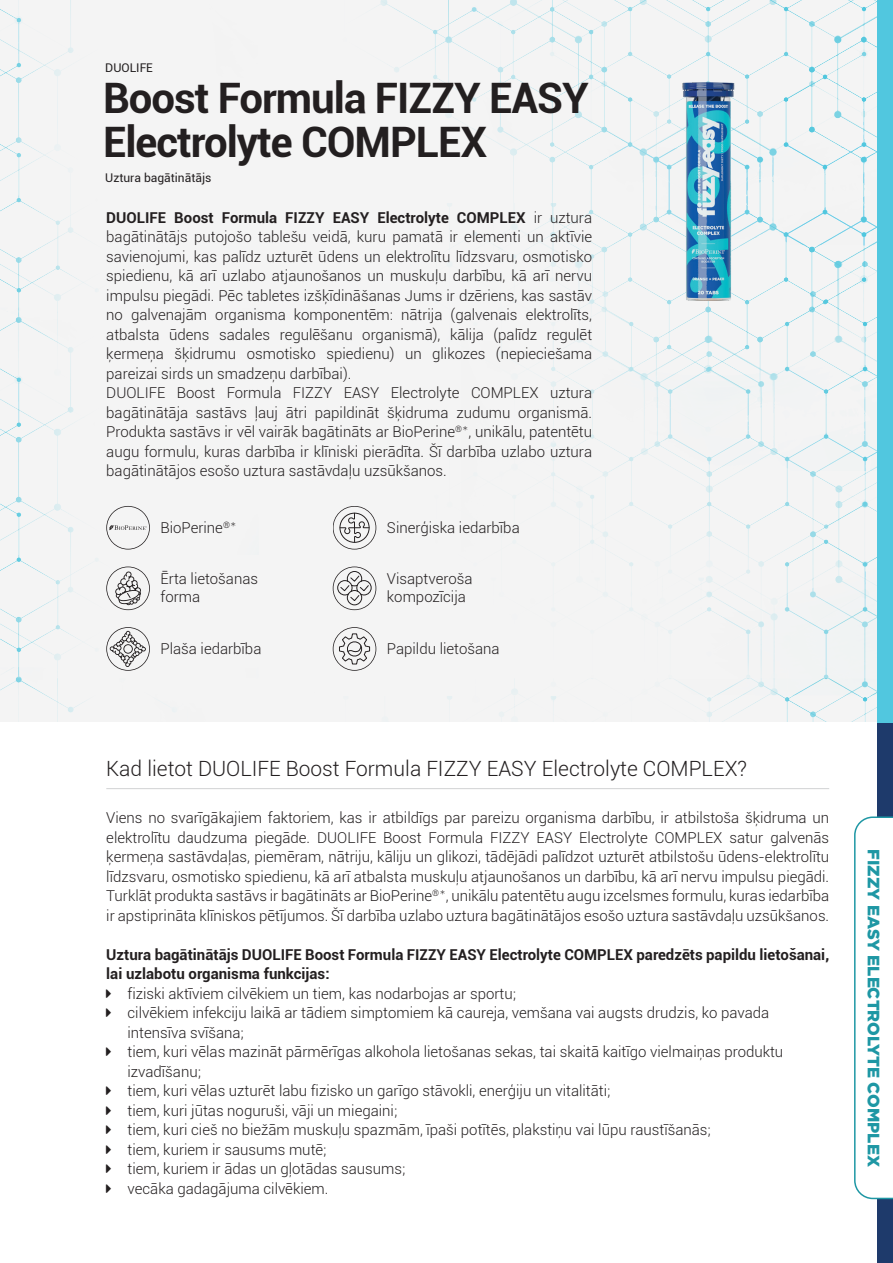
<style>
.page{position:relative;width:893px;height:1263px;background:#fff}
.page>*{position:absolute;margin:0;border:0;box-sizing:border-box;transform-origin:0 0}
.t1{font:700 42px/44.4px "Roboto";letter-spacing:-.025em;color:#231f20}
.t2{font:300 21px "Roboto";color:#231f20}
.t3{font:900 16.5px "Gotham";color:#1e97a4}
.t4{font:300 15px/19.5px "Roboto";color:#231f20}
.t5{font:700 15px/19.5px "Roboto";color:#231f20}
.t6{font:12px "Roboto";color:#231f20}
.s1{font-weight:700}
.s2{font-family:"Lato"}
</style>
<div class="page">
<div style="left:0;top:0;width:877px;height:722px;background:#f4f4f4"></div>
<img style="left:682px;top:83px;width:52px;height:218px">
<svg style="left:332px;top:505px;width:46px;height:45px;fill:#f4f4f4"></svg>
<svg style="left:105px;top:565px;width:47px;height:45px;fill:#f4f4f4"></svg>
<svg style="left:332px;top:565px;width:46px;height:45px;fill:#f4f4f4"></svg>
<svg style="left:105px;top:626px;width:47px;height:45px;fill:#f4f4f4"></svg>
<svg style="left:332px;top:626px;width:46px;height:45px;fill:#f4f4f4"></svg>
<svg style="left:105px;top:505px;width:47px;height:45px;fill:#f4f4f4"></svg>
<div style="left:877px;top:723px;width:16px;height:540px;background:#1e3a6b"></div>
<div style="left:877px;top:0;width:16px;height:722px;background:#51c7df"></div>
<svg style="left:854px;top:816px;width:39px;height:384px"></svg>
<hr style="left:106px;top:788px;width:723px;height:1px;background:#d1d2d4">
<p class="t6" style="left:105px;top:60px;width:49px">DUOLIFE</p>
<h1 class="t1" style="left:103px;top:74px;width:487px">Boost Formula FIZZY EASY<br>Electrolyte COMPLEX</h1>
<p class="t6" style="left:105px;top:170px;width:108px">Uztura bagātinātājs</p>
<p class="t4" style="left:106px;top:207px;width:487px"><span class="s1">DUOLIFE Boost Formula FIZZY EASY Electrolyte COMPLEX</span> ir uztura bagātinātājs putojošo tablešu veidā, kuru pamatā ir elementi un aktīvie savienojumi, kas palīdz uzturēt ūdens un elektrolītu līdzsvaru, osmotisko spiedienu, kā arī uzlabo atjaunošanos un muskuļu darbību, kā arī nervu impulsu piegādi. Pēc tabletes izšķīdināšanas Jums ir dzēriens, kas sastāv no galvenajām organisma komponentēm: nātrija (galvenais elektrolīts, atbalsta ūdens sadales regulēšanu organismā), kālija (palīdz regulēt ķermeņa šķidrumu osmotisko spiedienu) un glikozes (nepieciešama pareizai sirds un smadzeņu darbībai).<br>DUOLIFE Boost Formula FIZZY EASY Electrolyte COMPLEX uztura bagātinātāja sastāvs ļauj ātri papildināt šķidruma zudumu organismā.<br>Produkta sastāvs ir vēl vairāk bagātināts ar BioPerine<sup>®</sup><span class="s2">*</span>, unikālu, patentētu augu formulu, kuras darbība ir klīniski pierādīta. Šī darbība uzlabo uztura bagātinātājos esošo uztura sastāvdaļu uzsūkšanos.</p>
<p class="t4" style="left:161px;top:517px;width:77px">BioPerine<sup>®</sup><span class="s2">*</span></p>
<p class="t4" style="left:161px;top:569px;width:99px;line-height:18px">Ērta lietošanas forma</p>
<p class="t4" style="left:161px;top:638px;width:102px">Plaša iedarbība</p>
<p class="t4" style="left:387px;top:517px;width:134px">Sinerģiska iedarbība</p>
<p class="t4" style="left:387px;top:569px;width:87px;line-height:18px">Visaptveroša kompozīcija</p>
<p class="t4" style="left:387px;top:638px;width:114px">Papildu lietošana</p>
<h2 class="t2" style="left:106px;top:754px;width:642px">Kad lietot DUOLIFE Boost Formula FIZZY EASY Electrolyte COMPLEX?</h2>
<p class="t4" style="left:106px;top:808px;width:724px;text-align:justify">Viens no svarīgākajiem faktoriem, kas ir atbildīgs par pareizu organisma darbību, ir atbilstoša šķidruma un elektrolītu daudzuma piegāde. DUOLIFE Boost Formula FIZZY EASY Electrolyte COMPLEX satur galvenās ķermeņa sastāvdaļas, piemēram, nātriju, kāliju un glikozi, tādējādi palīdzot uzturēt atbilstošu ūdens-elektrolītu līdzsvaru, osmotisko spiedienu, kā arī atbalsta muskuļu atjaunošanos un darbību, kā arī nervu impulsu piegādi.<br>Turklāt produkta sastāvs ir bagātināts ar BioPerine<sup>®</sup><span class="s2">*</span>, unikālu patentētu augu izcelsmes formulu, kuras iedarbība ir apstiprināta klīniskos pētījumos. Šī darbība uzlabo uztura bagātinātājos esošo uztura sastāvdaļu uzsūkšanos.</p>
<p class="t5" style="left:106px;top:944px;width:724px">Uztura bagātinātājs DUOLIFE Boost Formula FIZZY EASY Electrolyte COMPLEX paredzēts papildu lietošanai, lai uzlabotu organisma funkcijas:</p>
<p class="t4" style="left:128px;top:983px;width:657px">fiziski aktīviem cilvēkiem un tiem, kas nodarbojas ar sportu;<br>cilvēkiem infekciju laikā ar tādiem simptomiem kā caureja, vemšana vai augsts drudzis, ko pavada intensīva svīšana;<br>tiem, kuri vēlas mazināt pārmērīgas alkohola lietošanas sekas, tai skaitā kaitīgo vielmaiņas produktu izvadīšanu;<br>tiem, kuri vēlas uzturēt labu fizisko un garīgo stāvokli, enerģiju un vitalitāti;<br>tiem, kuri jūtas noguruši, vāji un miegaini;<br>tiem, kuri cieš no biežām muskuļu spazmām, īpaši potītēs, plakstiņu vai lūpu raustīšanās;<br>tiem, kuriem ir sausums mutē;<br>tiem, kuriem ir ādas un gļotādas sausums;<br>vecāka gadagājuma cilvēkiem.</p>
<p class="t3" style="left:885px;top:849px;width:319px;rotate:90deg">FIZZY EASY ELECTROLYTE COMPLEX</p>
</div>
